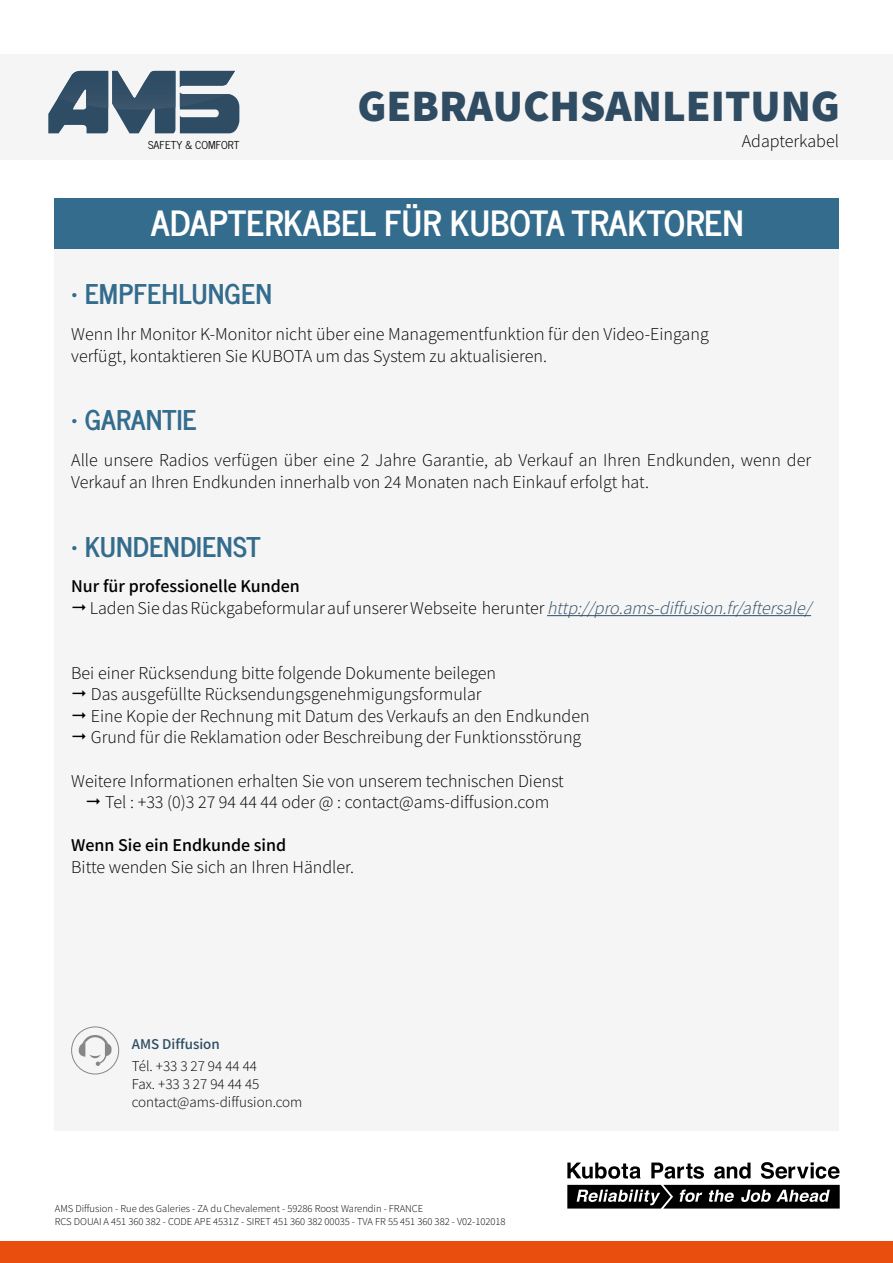
<style>
.page{position:relative;width:893px;height:1263px;background:#fff}
.page>*{position:absolute;margin:0;border:0;box-sizing:border-box;transform-origin:0 0}
.t1{font:900 45px "Mada";color:#2f4c63}
.t2{font:700 34.5px "News Cycle";color:#fff}
.t3{font:700 27px "News Cycle";color:#346c8d}
.t4{font:300 18px/21.6px "Mada";color:#000}
.t5{font:500 18px "Mada";color:#000}
.t6{font:300 15px/18px "Mada";color:#000}
.t7{font:500 15px "Mada";color:#2f4c63}
.t8{font:10.8px "News Cycle";color:#010202}
.t9{font:300 10.5px/12.6px "Mada";color:#000}
.s1{font-weight:500}
.s2{font-style:italic;color:#2f4c63}
</style>
<div class="page">
<div style="left:0;top:1241px;width:893px;height:22px;background:#e94e0f"></div>
<div style="left:0;top:54px;width:893px;height:106px;background:#f5f5f5"></div>
<svg style="left:48px;top:71px;width:191px;height:62px"></svg>
<img style="left:58px;top:71px;width:50px;height:37px">
<div style="left:55px;top:198px;width:784px;height:932px;background:#f5f5f5"></div>
<div style="left:55px;top:198px;width:784px;height:51px;background:#346c8d"></div>
<svg style="left:567px;top:1185px;width:273px;height:23px;background:#323232"></svg>
<svg style="left:567px;top:1162px;width:74px;height:17px"></svg>
<svg style="left:651px;top:1162px;width:53px;height:17px"></svg>
<svg style="left:714px;top:1162px;width:36px;height:17px"></svg>
<svg style="left:761px;top:1162px;width:78px;height:17px"></svg>
<div style="left:71px;top:1026px;width:48px;height:48px;border:1px solid #878787;border-radius:50%"></div>
<svg style="left:79px;top:1035px;width:33px;height:31px"></svg>
<hr style="left:547px;top:615px;width:264px;height:1px;background:#2f4c63">
<p class="t8" style="left:148px;top:135px;width:93px">SAFETY &amp; COMFORT</p>
<h1 class="t1" style="left:357px;top:80px;width:484px">GEBRAUCHSANLEITUNG</h1>
<p class="t4" style="left:742px;top:132px;width:99px">Adapterkabel</p>
<h2 class="t2" style="left:151px;top:193px;width:595px">ADAPTERKABEL FÜR KUBOTA TRAKTOREN</h2>
<h3 class="t3" style="left:71px;top:271px;width:202px">• EMPFEHLUNGEN</h3>
<p class="t4" style="left:71px;top:324px;width:639px">Wenn Ihr Monitor K-Monitor nicht über eine Managementfunktion für den Video-Eingang verfügt, kontaktieren Sie KUBOTA um das System zu aktualisieren.</p>
<h3 class="t3" style="left:71px;top:396px;width:127px">• GARANTIE</h3>
<p class="t4" style="left:71px;top:450px;width:741px">Alle unsere Radios verfügen über eine 2 Jahre Garantie, ab Verkauf an Ihren Endkunden, wenn der<br>Verkauf an Ihren Endkunden innerhalb von 24 Monaten nach Einkauf erfolgt hat.</p>
<h3 class="t3" style="left:71px;top:523px;width:191px">• KUNDENDIENST</h3>
<p class="t4" style="left:90px;top:576px;width:727px;text-indent:-19px"><span class="s1">Nur für professionelle Kunden<br></span>Laden Sie das Rückgabeformular auf unserer Webseite herunter <span class="s2">http://pro.ams-diffusion.fr/aftersale/</span></p>
<p class="t4" style="left:91px;top:663px;width:500px;text-indent:-20px">Bei einer Rücksendung bitte folgende Dokumente beilegen<br>Das ausgefüllte Rücksendungsgenehmigungsformular<br>Eine Kopie der Rechnung mit Datum des Verkaufs an den Endkunden Grund für die Reklamation oder Beschreibung der Funktionsstörung</p>
<p class="t4" style="left:105px;top:771px;width:460px;text-indent:-34px">Weitere Informationen erhalten Sie von unserem technischen Dienst<br>Tel : +33 (0)3 27 94 44 44 oder @ : contact@ams-diffusion.com</p>
<p class="t5" style="left:71px;top:835px;width:216px">Wenn Sie ein Endkunde sind</p>
<p class="t4" style="left:71px;top:857px;width:284px">Bitte wenden Sie sich an Ihren Händler.</p>
<p class="t7" style="left:132px;top:1036px;width:89px">AMS Diffusion</p>
<p class="t6" style="left:132px;top:1057px;width:172px">Tél. +33 3 27 94 44 44<br>Fax. +33 3 27 94 44 45 contact@ams-diffusion.com</p>
<p class="t9" style="left:55px;top:1203px;width:452px">AMS Diffusion - Rue des Galeries - ZA du Chevalement - 59286 Roost Warendin - FRANCE<br>RCS DOUAI A 451 360 382 - CODE APE 4531Z - SIRET 451 360 382 00035 - TVA FR 55 451 360 382 - V02-102018</p>
</div>
